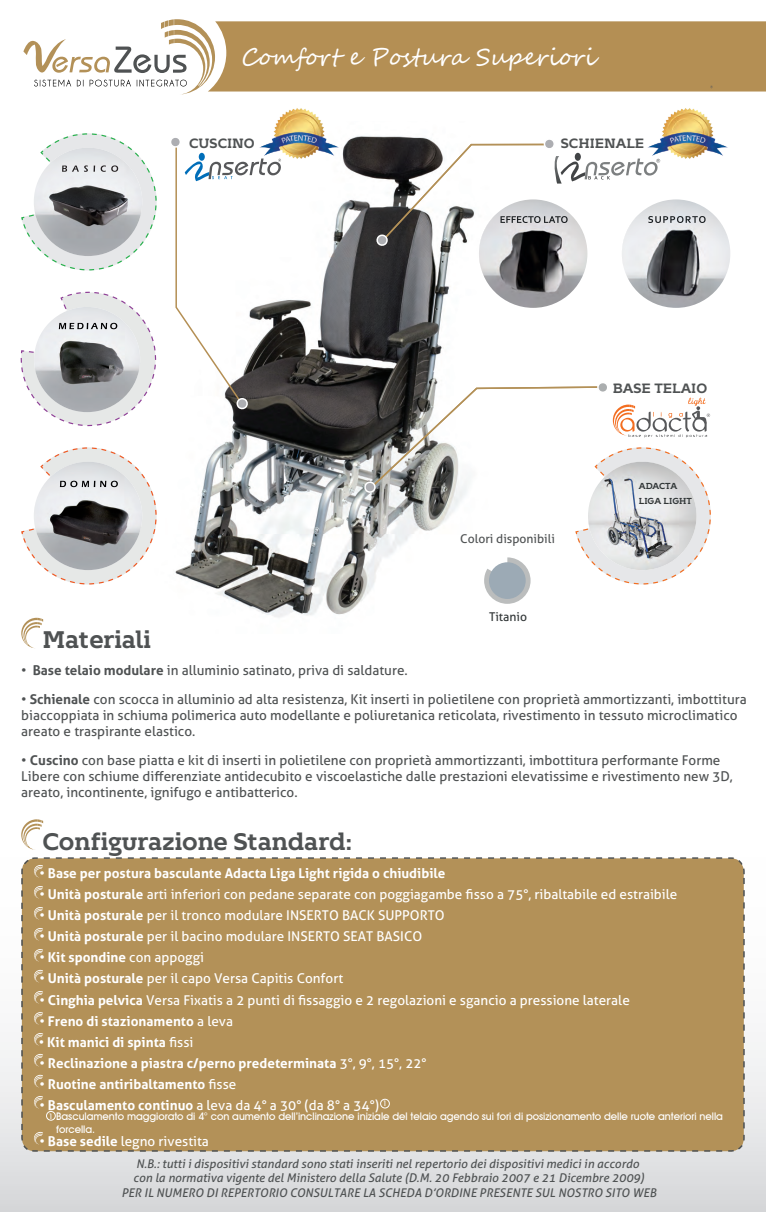
<style>
.page{position:relative;width:766px;height:1212px;background:#fff}
.page>*{position:absolute;margin:0;border:0;box-sizing:border-box;transform-origin:0 0}
.t1{font:700 24px "Kontrapunkt Bob";letter-spacing:-.02em;color:#4f5253}
.t2{font:23.4px "Segoe Script";color:#fff}
.t3{font:13.5px/16.2px "Aller";color:#4f5253}
.t4{font:13.5px "Aller";color:#fff}
.t5{font:700 13.5px "Aller";color:#fff}
.t6{font:700 13.5px "Kontrapunkt Bob";color:#4f5253}
.t7{font:12.15px "Aller";color:#4f5253}
.t8{font:12.15px "Aller";color:#323738}
.t9{font:italic 12px/14.4px "Aller";color:#4f5253;text-align:center}
.t10{font:500 10.5px/12.6px "Avant Garde IT Cby BT";letter-spacing:-.005em;color:#fff}
.t11{font:700 8.7px/15px "Kontrapunkt Bob";color:#323738}
.t12{font:500 7.5px "Avant Garde IT Cby BT";color:#fff}
.s1{font-weight:700}
.s2{font-weight:400}
</style>
<div class="page">
<div style="left:215px;top:21px;width:550px;height:71px;background:#b48f54"></div>
<img style="left:175px;top:136px;width:267px;height:482px">
<div style="left:0;top:723px;width:765px;height:489px;background:linear-gradient(to bottom,#fff,#e2e3e5)"></div>
<svg style="left:21px;top:133px;width:136px;height:138px"></svg>
<img style="left:273px;top:108px;width:69px;height:55px">
<img style="left:662px;top:108px;width:52px;height:28px">
<svg style="left:20px;top:856px;width:725px;height:296px"></svg>
<svg style="left:21px;top:819px;width:22px;height:31px"></svg>
<svg style="left:21px;top:618px;width:22px;height:30px"></svg>
<svg style="left:23px;top:19px;width:192px;height:76px"></svg>
<svg style="left:21px;top:447px;width:136px;height:138px"></svg>
<div style="left:21px;top:857px;width:704px;height:295px;background:#b39158"></div>
<svg style="left:20px;top:291px;width:137px;height:136px"></svg>
<svg style="left:171px;top:134px;width:110px;height:277px"></svg>
<svg style="left:376px;top:136px;width:354px;height:193px"></svg>
<svg style="left:364px;top:380px;width:347px;height:224px"></svg>
<h2 class="t2" style="left:241px;top:38px;width:355px">Comfort e Postura Superiori</h2>
<p class="t6" style="left:189px;top:135px;width:67px">CUSCINO</p>
<p class="t6" style="left:560px;top:135px;width:85px">SCHIENALE</p>
<p class="t6" style="left:612px;top:380px;width:96px">BASE TELAIO</p>
<h1 class="t1" style="left:43px;top:626px;width:110px">Materiali</h1>
<p class="t7" style="left:460px;top:531px;width:96px">Colori disponibili</p>
<p class="t8" style="left:489px;top:609px;width:40px">Titanio</p>
<p class="t11" style="left:638px;top:479px;width:55px">ADACTA<br>LIGA LIGHT</p>
<p class="t3" style="left:21px;top:662px;width:388px">• <span class="s1">Base telaio modulare</span> in alluminio satinato, priva di saldature.</p>
<p class="t3" style="left:21px;top:691px;width:726px">• <span class="s1">Schienale</span> con scocca in alluminio ad alta resistenza, Kit inserti in polietilene con proprietà ammortizzanti, imbottitura biaccoppiata in schiuma polimerica auto modellante e poliuretanica reticolata, rivestimento in tessuto microclimatico areato e traspirante elastico.</p>
<p class="t3" style="left:21px;top:752px;width:712px">• <span class="s1">Cuscino</span> con base piatta e kit di inserti in polietilene con proprietà ammortizzanti, imbottitura performante Forme<br>Libere con schiume differenziate antidecubito e viscoelastiche dalle prestazioni elevatissime e rivestimento new 3D, areato, incontinente, ignifugo e antibatterico.</p>
<h1 class="t1" style="left:43px;top:828px;width:311px">Configurazione Standard:</h1>
<p class="t5" style="left:39px;top:865px;width:407px"><span class="s2">•</span> Base per postura basculante Adacta Liga Light rigida o chiudibile</p>
<p class="t4" style="left:39px;top:907px;width:407px">• <span class="s1">Unità posturale</span> per il tronco modulare INSERTO BACK SUPPORTO</p>
<p class="t4" style="left:39px;top:949px;width:166px">• <span class="s1">Kit spondine</span> con appoggi</p>
<p class="t4" style="left:39px;top:970px;width:305px">• <span class="s1">Unità posturale</span> per il capo Versa Capitis Confort</p>
<p class="t5" style="left:39px;top:1013px;width:195px"><span class="s2">•</span> Freno di stazionamento <span class="s2">a leva</span></p>
<p class="t4" style="left:39px;top:886px;width:639px">• <span class="s1">Unità posturale</span> arti inferiori con pedane separate con poggiagambe fisso a 75°, ribaltabile ed estraibile</p>
<p class="t4" style="left:39px;top:928px;width:384px">• <span class="s1">Unità posturale</span> per il bacino modulare INSERTO SEAT BASICO</p>
<p class="t4" style="left:39px;top:992px;width:591px">• <span class="s1">Cinghia pelvica</span> Versa Fixatis a 2 punti di fissaggio e 2 regolazioni e sgancio a pressione laterale</p>
<p class="t5" style="left:39px;top:1034px;width:156px"><span class="s2">•</span> Kit manici di spinta <span class="s2">fissi</span></p>
<p class="t5" style="left:39px;top:1055px;width:388px"><span class="s2">•</span> Reclinazione a piastra c/perno predeterminata <span class="s2">3°, 9°, 15°, 22°</span></p>
<p class="t4" style="left:39px;top:1097px;width:341px">• <span class="s1">Basculamento continuo</span> a leva da 4° a 30° (da 8° a 34°)</p>
<p class="t10" style="left:56px;top:1110px;width:668px">Basculamento maggiorato di 4° con aumento dell’inclinazione iniziale del telaio agendo sui fori di posizionamento delle ruote anteriori nella forcella.</p>
<p class="t4" style="left:39px;top:1133px;width:171px">• <span class="s1">Base sedile</span> legno rivestita</p>
<p class="t9" style="left:121px;top:1156px;width:536px">N.B.: tutti i dispositivi standard sono stati inseriti nel repertorio dei dispositivi medici in accordo<br>con la normativa vigente del Ministero della Salute (D.M. 20 Febbraio 2007 e 21 Dicembre 2009)<br>PER IL NUMERO DI REPERTORIO CONSULTARE LA SCHEDA D’ORDINE PRESENTE SUL NOSTRO SITO WEB</p>
<p class="t5" style="left:39px;top:1076px;width:198px"><span class="s2">•</span> Ruotine antiribaltamento <span class="s2">fisse</span></p>
<p class="t12" style="left:382px;top:1099px;width:6px">1</p>
<p class="t12" style="left:49px;top:1111px;width:6px">1</p>
</div>
